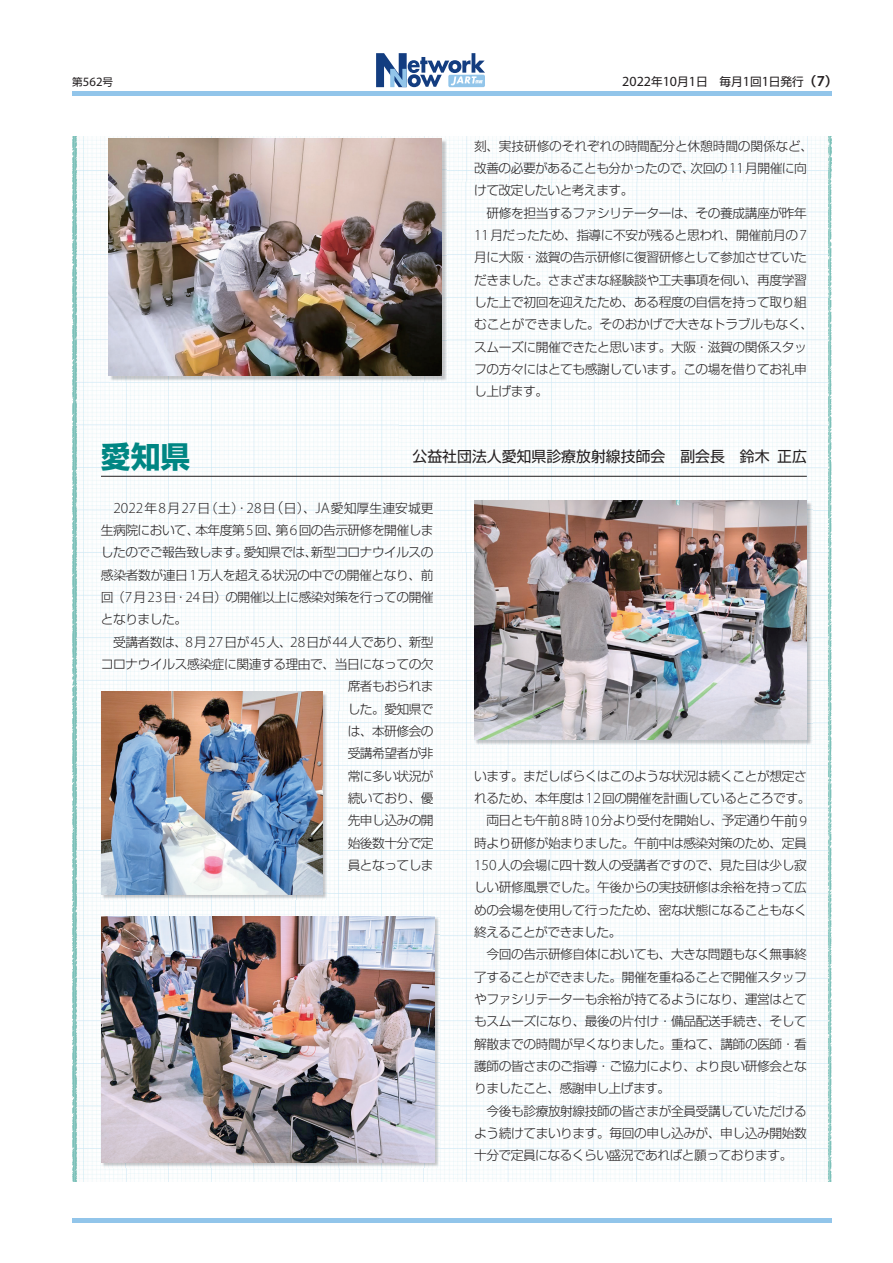
<style>
.page{position:relative;width:893px;height:1263px;background:#fff}
.page>*{position:absolute;margin:0;border:0;box-sizing:border-box;transform-origin:0 0}
.t1{font:700 29.7px "Shin Go Pr 6 N";color:#008683}
.t2{font:14.85px "Shin Go Pr 6 N";color:#231f20}
.t3{font:300 12.75px/22.4px "Shin Go Pr 6 N";letter-spacing:-.035em;color:#231f20}
.t4{font:300 12.75px "Shin Go Pr 6 N";letter-spacing:.01em;color:#231f20}
.t5{font:12.75px "Myriad Pro";color:#231f20}
.t6{font:11.7px "Shin Go Pr 6 N";color:#231f20}
.s1{font-family:"Shin Go Pr 6 N";font-size:10.65px}
.s2{font-family:"Myriad Pro";font-size:14.1px}
.s3{font-family:"Shin Go Pr 6 N De";font-weight:700;font-size:12.75px}
.s4{font-family:"Myriad Pro";font-weight:600;font-size:15.3px}
.s5{font-family:"Myriad Pro";font-size:15.3px}
.s6{font-size:13.8px}
</style>
<div class="page">
<hr style="left:72px;top:1218px;width:759px;height:4px;background:#92c5ea">
<div style="left:72px;top:91px;width:759px;height:5px;background:#92c5ea"></div>
<svg style="left:376px;top:53px;width:109px;height:34px"></svg>
<img style="left:72px;top:136px;width:3px;height:1046px">
<img style="left:830px;top:172px;width:2px;height:1010px">
<img style="left:75px;top:136px;width:755px;height:46px">
<img style="left:75px;top:182px;width:53px;height:1000px">
<img style="left:398px;top:182px;width:432px;height:370px">
<img style="left:128px;top:381px;width:270px;height:330px">
<img style="left:398px;top:552px;width:108px;height:630px">
<img style="left:776px;top:552px;width:54px;height:630px">
<img style="left:290px;top:711px;width:108px;height:205px">
<img style="left:506px;top:745px;width:270px;height:437px">
<img style="left:128px;top:900px;width:162px;height:16px">
<img style="left:129px;top:1167px;width:269px;height:15px">
<img style="left:110px;top:140px;width:337px;height:241px">
<img style="left:109px;top:139px;width:333px;height:237px">
<hr style="left:101px;top:476px;width:706px;height:1px;background:#231f20">
<img style="left:475px;top:502px;width:337px;height:243px">
<img style="left:474px;top:501px;width:333px;height:239px">
<img style="left:102px;top:693px;width:225px;height:207px">
<img style="left:101px;top:692px;width:221px;height:202px">
<img style="left:102px;top:917px;width:337px;height:250px">
<img style="left:101px;top:916px;width:333px;height:246px">
<p class="t5" style="left:72px;top:74px;width:42px"><span class="s1">第</span>562<span class="s1">号</span></p>
<p class="t6" style="left:622px;top:72px;width:217px"><span class="s2">2022</span>年<span class="s2">10</span>月<span class="s2">1</span>日　毎月<span class="s2">1</span>回<span class="s2">1</span>日発行<span class="s3">（</span><span class="s4">7</span><span class="s3">）</span></p>
<p class="t3" style="left:474px;top:133px;width:341px">刻、実技研修のそれぞれの時間配分と休憩時間の関係など、改善の必要があることも分かったので、次回の<span class="s5">11</span>月開催に向けて改定したいと考えます。<br>　研修を担当するファシリテーターは、その養成講座が昨年<br><span class="s5">11</span>月だったため、指導に不安が残ると思われ、開催前月の<span class="s5">7</span>月に大阪・滋賀の告示研修に復習研修として参加させていただきました。さまざまな経験談や工夫事項を伺い、再度学習した上で初回を迎えたため、ある程度の自信を持って取り組むことができました。そのおかげで大きなトラブルもなく、スムーズに開催できたと思います。大阪・滋賀の関係スタッフの方々にはとても感謝しています。この場を借りてお礼申し上げます。</p>
<h1 class="t1" style="left:101px;top:433px;width:91px">愛知県</h1>
<p class="t2" style="left:412px;top:444px;width:396px">公益社団法人愛知県診療放射線技師会　副会長　鈴木正広</p>
<p class="t4" style="left:113px;top:497px;width:322px"><span class="s5">2022</span>年<span class="s5">8</span>月<span class="s5">27</span>日（土）・<span class="s5">28</span>日<span class="s6">（</span>日）、<span class="s5">JA</span>愛知厚生連安城更</p>
<p class="t3" style="left:101px;top:518px;width:334px">生病院において、本年度第<span class="s5">5</span>回、第<span class="s5">6</span>回の告示研修を開催しま</p>
<p class="t3" style="left:101px;top:540px;width:334px">したのでご報告致します。愛知県では、新型コロナウイルスの</p>
<p class="t3" style="left:101px;top:562px;width:334px">感染者数が連日<span class="s5">1</span>万人を超える状況の中での開催となり、前</p>
<p class="t3" style="left:101px;top:585px;width:334px">回（<span class="s5">7</span>月<span class="s5">23</span>日・<span class="s5">24</span>日）の開催以上に感染対策を行っての開催</p>
<p class="t3" style="left:101px;top:607px;width:88px">となりました。</p>
<p class="t3" style="left:101px;top:629px;width:334px">　受講者数は、<span class="s5">8</span>月<span class="s5">27</span>日が<span class="s5">45</span>人、<span class="s5">28</span>日が<span class="s5">44</span>人であり、新型</p>
<p class="t3" style="left:101px;top:652px;width:334px">コロナウイルス感染症に関連する理由で、当日になっての欠</p>
<p class="t3" style="left:348px;top:674px;width:88px">席者もおられま</p>
<p class="t3" style="left:348px;top:696px;width:88px">した。愛知県で</p>
<p class="t3" style="left:348px;top:719px;width:88px">は、本研修会の</p>
<p class="t3" style="left:348px;top:741px;width:88px">受講希望者が非</p>
<p class="t3" style="left:348px;top:763px;width:88px">常に多い状況が</p>
<p class="t3" style="left:348px;top:786px;width:88px">続いており、優</p>
<p class="t3" style="left:348px;top:808px;width:88px">先申し込みの開</p>
<p class="t3" style="left:348px;top:830px;width:88px">始後数十分で定</p>
<p class="t3" style="left:348px;top:853px;width:88px">員となってしま</p>
<p class="t3" style="left:474px;top:763px;width:338px">います。まだしばらくはこのような状況は続くことが想定されるため、本年度は<span class="s5">12</span>回の開催を計画しているところです。　両日とも午前<span class="s5">8</span>時<span class="s5">10</span>分より受付を開始し、予定通り<span class="s6">午前</span><span class="s5">9</span>時より研修が始まりました。午前中は感染対策のため、定員<br><span class="s5">150</span>人の会場に四十数人の受講者ですので、見た目は少し寂しい研修風景でした。午後からの実技研修は余裕を持って広めの会場を使用して行ったため、密な状態になることもなく終えることができました。<br>　今回の告示研修自体においても、大きな問題もなく無事終了することができました。開催を重ねることで開催スタッフやファシリテーターも余裕が持てるようになり、運営はとてもスムーズになり、最後の片付け・備品配送手続き、そして解散までの時間が早くなりました。重ねて、講師の医師・看護師の皆さまのご指導・ご協力により、より良い研修会となりましたこと、感謝申し上げます。<br>　今後も診療放射線技師の皆さまが全員受講していただけるよう続けてまいります。毎回の申し込みが、申し込み開始数十分で定員になるくらい盛況であればと願っております。</p>
</div>
